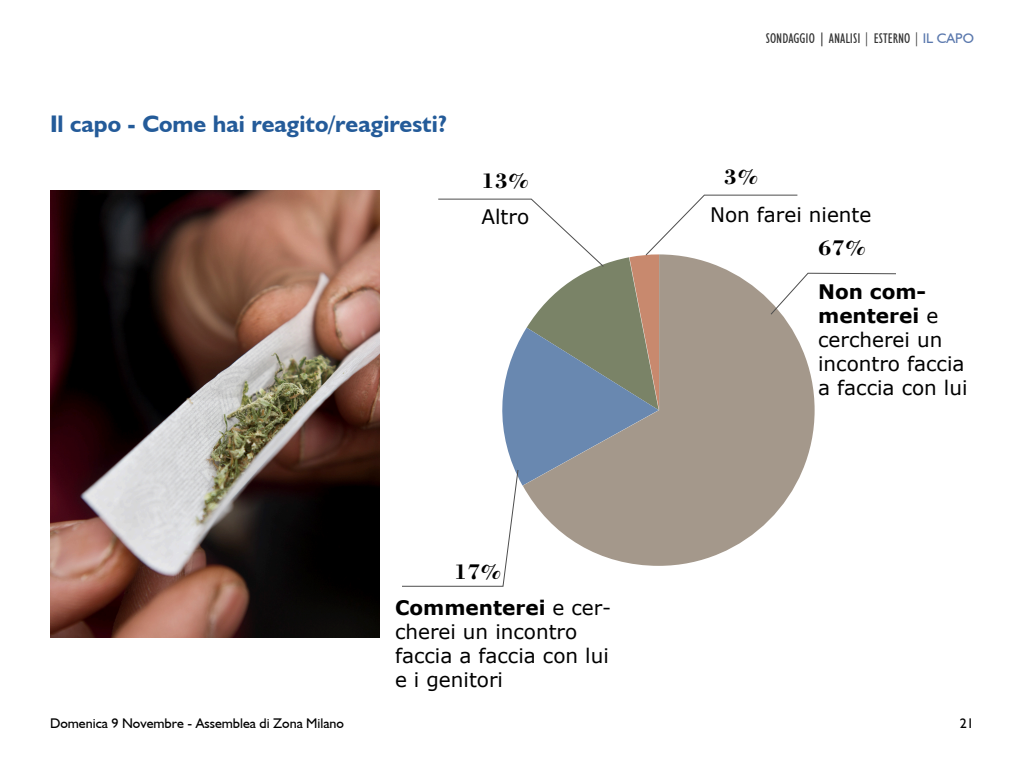
<style>
.page{position:relative;width:1024px;height:768px;background:#fff}
.page>*{position:absolute;margin:0;border:0;box-sizing:border-box;transform-origin:0 0}
.t1{font:700 24px "Humanist 521 BT";color:#245b99}
.t2{font:700 22px "Bodoni Std";color:#000}
.t3{font:20px/24px "Verdana";color:#000}
.t4{font:14px "Humanist 521 BT";color:#000}
.t5{font:condensed 14px "Humanist 521 BT";color:#333}
.s1{font-weight:700}
.s2{font-stretch:normal}
.s3{font-stretch:normal;color:#5a78ad}
</style>
<div class="page">
<img style="left:50px;top:190px;width:330px;height:448px">
<svg style="left:402px;top:194px;width:494px;height:393px"></svg>
<p class="t1" style="left:50px;top:109px;width:399px">Il capo - Come hai reagito/reagiresti?</p>
<p class="t2" style="left:481px;top:167px;width:50px">13%</p>
<p class="t3" style="left:481px;top:205px;width:49px">Altro</p>
<p class="t2" style="left:454px;top:558px;width:50px">17%</p>
<p class="t3" style="left:395px;top:596px;width:218px"><span class="s1">Commenterei</span> e cer&shy;cherei un incontro faccia a faccia con lui e i genitori</p>
<p class="t5" style="left:766px;top:30px;width:210px">SONDAGGIO <span class="s2">|</span> ANALISI | ESTERNO | <span class="s3">IL CAPO</span></p>
<p class="t2" style="left:724px;top:163px;width:37px">3%</p>
<p class="t3" style="left:710px;top:202px;width:163px">Non farei niente</p>
<p class="t2" style="left:818px;top:234px;width:50px">67%</p>
<p class="t3" style="left:818px;top:279px;width:151px"><span class="s1">Non com&shy;menterei</span> e cercherei un incontro faccia a faccia con lui</p>
<p class="t4" style="left:50px;top:714px;width:296px">Domenica 9 Novembre - Assemblea di Zona Milano</p>
<p class="t4" style="left:960px;top:714px;width:16px">21</p>
</div>
